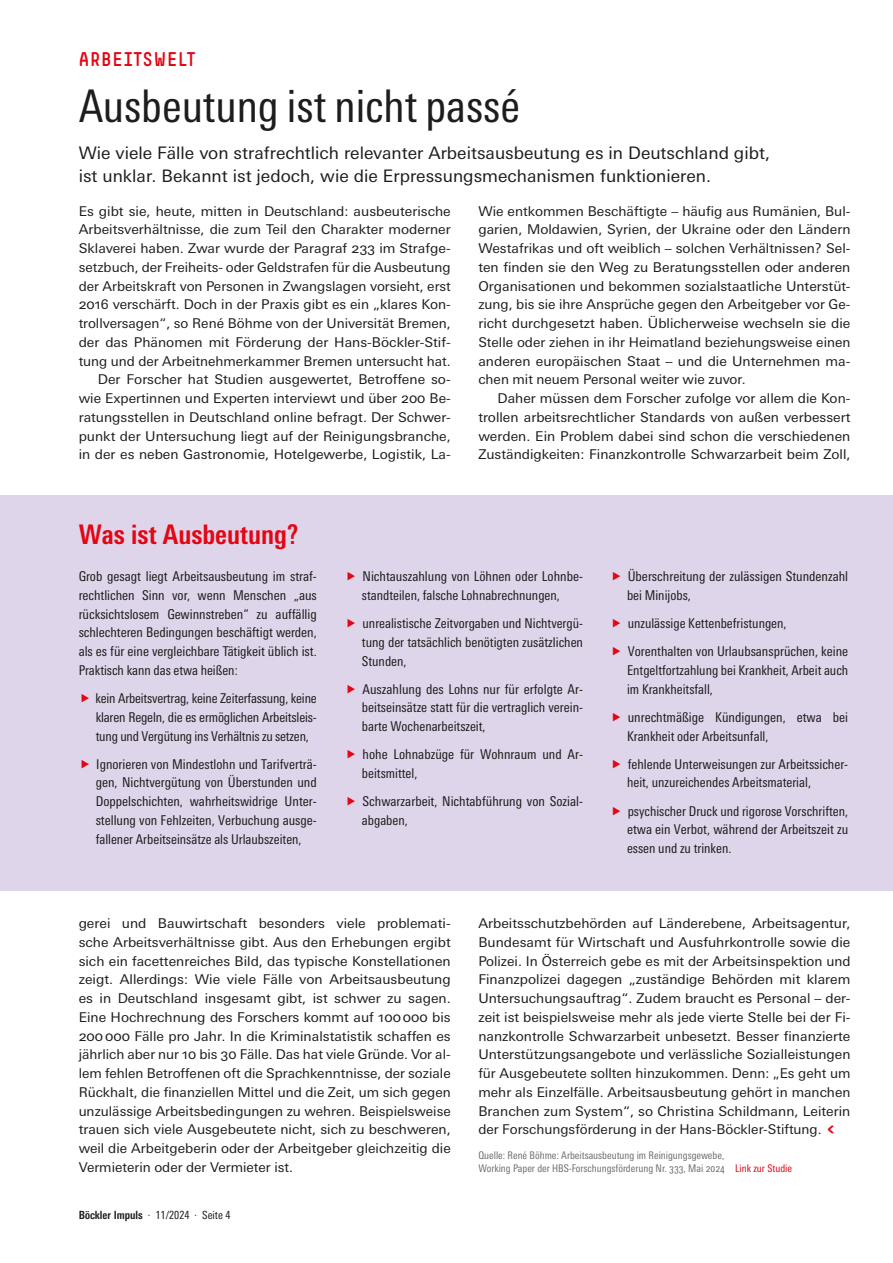
<style>
.page{position:relative;width:893px;height:1263px;background:#fff}
.page>*{position:absolute;margin:0;border:0;box-sizing:border-box;transform-origin:0 0}
._2__Head{font:condensed 45px "Univers Next Pro";color:#1d1d1b}
._7__Textbox_Titel_bo{font:700 condensed 27px "Univers Next Pro";color:#e30613}
._1__Stichwort{font:19.5px "Simple HBS";letter-spacing:.05em;color:#e30613}
._3__Vorspann{font:17.25px/22.5px "Univers Next Pro";color:#1d1d1b}
._4__Fließtext{font:13.5px/18.8px "Univers Next Pro";color:#1d1d1b;text-align:justify}
._8__Infobox_Fließtex{font:condensed 13.5px/18.8px "Univers Next Pro";color:#1d1d1b;text-align:justify}
._4__Fließtext_stumpf{font:13.5px/18.8px "Univers Next Pro";color:#1d1d1b;text-align:justify}
.t1{font:condensed 11.25px "Univers Next Pro";color:#1d1d1b}
._5__Quelle_Artikel_o{font:condensed 10.5px/13.5px "Univers Next Pro";color:#706f6f}
.s1{font-weight:700}
.s2{font-family:"Simple HBS";font-size:18px;color:#e30613}
.s3{color:#e30613}
</style>
<div class="page">
<div style="left:0;top:495px;width:893px;height:396px;background:#dfd5eb"></div>
<p class="_1__Stichwort" style="left:79px;top:48px;width:118px">ARBEITSWELT</p>
<p class="_2__Head" style="left:79px;top:80px;width:443px">Ausbeutung ist nicht passé</p>
<p class="_3__Vorspann" style="left:79px;top:142px;width:693px">Wie viele Fälle von strafrechtlich relevanter Arbeitsausbeutung es in Deutschland gibt, ist unklar. Bekannt ist jedoch, wie die Erpressungsmechanismen funktionieren.</p>
<p class="_4__Fließtext_stumpf" style="left:79px;top:201px;width:374px">Es gibt sie, heute, mitten in Deutschland: ausbeuterische Arbeitsverhältnisse, die zum Teil den Charakter moderner Sklaverei haben. Zwar wurde der Paragraf 233 im Strafge&shy;setzbuch, der Freiheits- oder Geldstrafen für die Ausbeutung der Arbeitskraft von Personen in Zwangslagen vorsieht, erst 2016 verschärft. Doch in der Praxis gibt es ein „klares Kon&shy;trollversagen“, so René Böhme von der Universität Bremen, der das Phänomen mit Förderung der Hans-Böckler-Stif&shy;tung und der Arbeitnehmerkammer Bremen untersucht hat.</p>
<p class="_4__Fließtext" style="left:79px;top:370px;width:374px;text-indent:19px">Der Forscher hat Studien ausgewertet, Betroffene so&shy;wie Expertinnen und Experten interviewt und über 200 Be&shy;ratungsstellen in Deutschland online befragt. Der Schwer&shy;punkt der Untersuchung liegt auf der Reinigungsbranche, in der es neben Gastronomie, Hotelgewerbe, Logistik, La-</p>
<p class="_4__Fließtext_stumpf" style="left:478px;top:201px;width:374px">Wie entkommen Beschäftigte – häufig aus Rumänien, Bul&shy;garien, Moldawien, Syrien, der Ukraine oder den Ländern Westafrikas und oft weiblich – solchen Verhältnissen? Sel&shy;ten finden sie den Weg zu Beratungsstellen oder anderen Organisationen und bekommen sozialstaatliche Unterstüt&shy;zung, bis sie ihre Ansprüche gegen den Arbeitgeber vor Ge&shy;richt durchgesetzt haben. Üblicherweise wechseln sie die Stelle oder ziehen in ihr Heimatland beziehungsweise einen anderen europäischen Staat – und die Unternehmen ma&shy;chen mit neuem Personal weiter wie zuvor.</p>
<p class="_4__Fließtext" style="left:478px;top:389px;width:374px;text-indent:19px">Daher müssen dem Forscher zufolge vor allem die Kon&shy;trollen arbeitsrechtlicher Standards von außen verbessert werden. Ein Problem dabei sind schon die verschiedenen Zuständigkeiten: Finanzkontrolle Schwarzarbeit beim Zoll,</p>
<p class="_7__Textbox_Titel_bo" style="left:79px;top:518px;width:221px">Was ist Ausbeutung?</p>
<p class="_8__Infobox_Fließtex" style="left:79px;top:567px;width:240px">Grob gesagt liegt Arbeitsausbeutung im straf&shy;rechtlichen Sinn vor, wenn Menschen „aus rücksichtslosem Gewinnstreben“ zu auffällig schlechteren Bedingungen beschäftigt werden, als es für eine vergleichbare Tätigkeit üblich ist.<br>Praktisch kann das etwa heißen:</p>
<p class="_8__Infobox_Fließtex" style="left:96px;top:689px;width:223px">kein Arbeitsvertrag, keine Zeiterfassung, keine klaren Regeln, die es ermöglichen Arbeitsleis&shy;tung und Vergütung ins Verhältnis zu setzen,</p>
<p class="_8__Infobox_Fließtex" style="left:96px;top:754px;width:223px">Ignorieren von Mindestlohn und Tarifverträ&shy;gen, Nichtvergütung von Überstunden und Doppelschichten, wahrheitswidrige Unter&shy;stellung von Fehlzeiten, Verbuchung ausge&shy;fallener Arbeitseinsätze als Urlaubszeiten,</p>
<p class="_8__Infobox_Fließtex" style="left:362px;top:567px;width:223px">Nichtauszahlung von Löhnen oder Lohnbe&shy;standteilen, falsche Lohnabrechnungen,</p>
<p class="_8__Infobox_Fließtex" style="left:362px;top:614px;width:223px">unrealistische Zeitvorgaben und Nichtvergü&shy;tung der tatsächlich benötigten zusätzlichen Stunden,</p>
<p class="_8__Infobox_Fließtex" style="left:362px;top:679px;width:223px">Auszahlung des Lohns nur für erfolgte Ar&shy;beitseinsätze statt für die vertraglich verein&shy;barte Wochenarbeitszeit,</p>
<p class="_8__Infobox_Fließtex" style="left:362px;top:745px;width:223px">hohe Lohnabzüge für Wohnraum und Ar&shy;beitsmittel,</p>
<p class="_8__Infobox_Fließtex" style="left:362px;top:792px;width:223px">Schwarzarbeit, Nichtabführung von Sozial&shy;abgaben,</p>
<p class="_8__Infobox_Fließtex" style="left:627px;top:567px;width:223px">Überschreitung der zulässigen Stundenzahl bei Minijobs,</p>
<p class="_8__Infobox_Fließtex" style="left:628px;top:614px;width:160px">unzulässige Kettenbefristungen,</p>
<p class="_8__Infobox_Fließtex" style="left:627px;top:642px;width:223px">Vorenthalten von Urlaubsansprüchen, keine Entgeltfortzahlung bei Krankheit, Arbeit auch im Krankheitsfall,</p>
<p class="_8__Infobox_Fließtex" style="left:627px;top:708px;width:223px">unrechtmäßige Kündigungen, etwa bei<br>Krankheit oder Arbeitsunfall,</p>
<p class="_8__Infobox_Fließtex" style="left:627px;top:754px;width:223px">fehlende Unterweisungen zur Arbeitssicher&shy;heit, unzureichendes Arbeitsmaterial,</p>
<p class="_8__Infobox_Fließtex" style="left:627px;top:801px;width:223px">psychischer Druck und rigorose Vorschriften, etwa ein Verbot, während der Arbeitszeit zu essen und zu trinken.</p>
<p class="_4__Fließtext" style="left:79px;top:914px;width:374px">gerei und Bauwirtschaft besonders viele problemati&shy;sche Arbeitsverhältnisse gibt. Aus den Erhebungen ergibt sich ein facettenreiches Bild, das typische Konstellationen zeigt. Allerdings: Wie viele Fälle von Arbeitsausbeutung es in Deutschland insgesamt gibt, ist schwer zu sagen.<br>Eine Hochrechnung des Forschers kommt auf 100000 bis 200000 Fälle pro Jahr. In die Kriminalstatistik schaffen es jährlich aber nur 10 bis 30 Fälle. Das hat viele Gründe. Vor al&shy;lem fehlen Betroffenen oft die Sprachkenntnisse, der soziale Rückhalt, die finanziellen Mittel und die Zeit, um sich gegen unzulässige Arbeitsbedingungen zu wehren. Beispielsweise trauen sich viele Ausgebeutete nicht, sich zu beschweren, weil die Arbeitgeberin oder der Arbeitgeber gleichzeitig die Vermieterin oder der Vermieter ist.</p>
<p class="t1" style="left:79px;top:1208px;width:153px"><span class="s1">Böckler Impuls</span> · 11/2024 · Seite 4</p>
<p class="_4__Fließtext" style="left:478px;top:914px;width:374px">Arbeitsschutzbehörden auf Länderebene, Arbeitsagentur, Bundesamt für Wirtschaft und Ausfuhrkontrolle sowie die Polizei. In Österreich gebe es mit der Arbeitsinspektion und Finanzpolizei dagegen „zuständige Behörden mit klarem Untersuchungsauftrag“. Zudem braucht es Personal – der&shy;zeit ist beispielsweise mehr als jede vierte Stelle bei der Fi&shy;nanzkontrolle Schwarzarbeit unbesetzt. Besser finanzierte Unterstützungsangebote und verlässliche Sozialleistungen für Ausgebeutete sollten hinzukommen. Denn: „Es geht um mehr als Einzelfälle. Arbeitsausbeutung gehört in manchen Branchen zum System“, so Christina Schildmann, Leiterin der Forschungsförderung in der Hans-Böckler-Stiftung.<span class="s2">&lt;</span></p>
<p class="_5__Quelle_Artikel_o" style="left:478px;top:1148px;width:315px">Quelle: René Böhme: Arbeitsausbeutung im Reinigungsgewebe,<br>Working Paper der HBS-Forschungsförderung Nr. 333, Mai 2024 <span class="s3">Link zur Studie</span></p>
</div>
